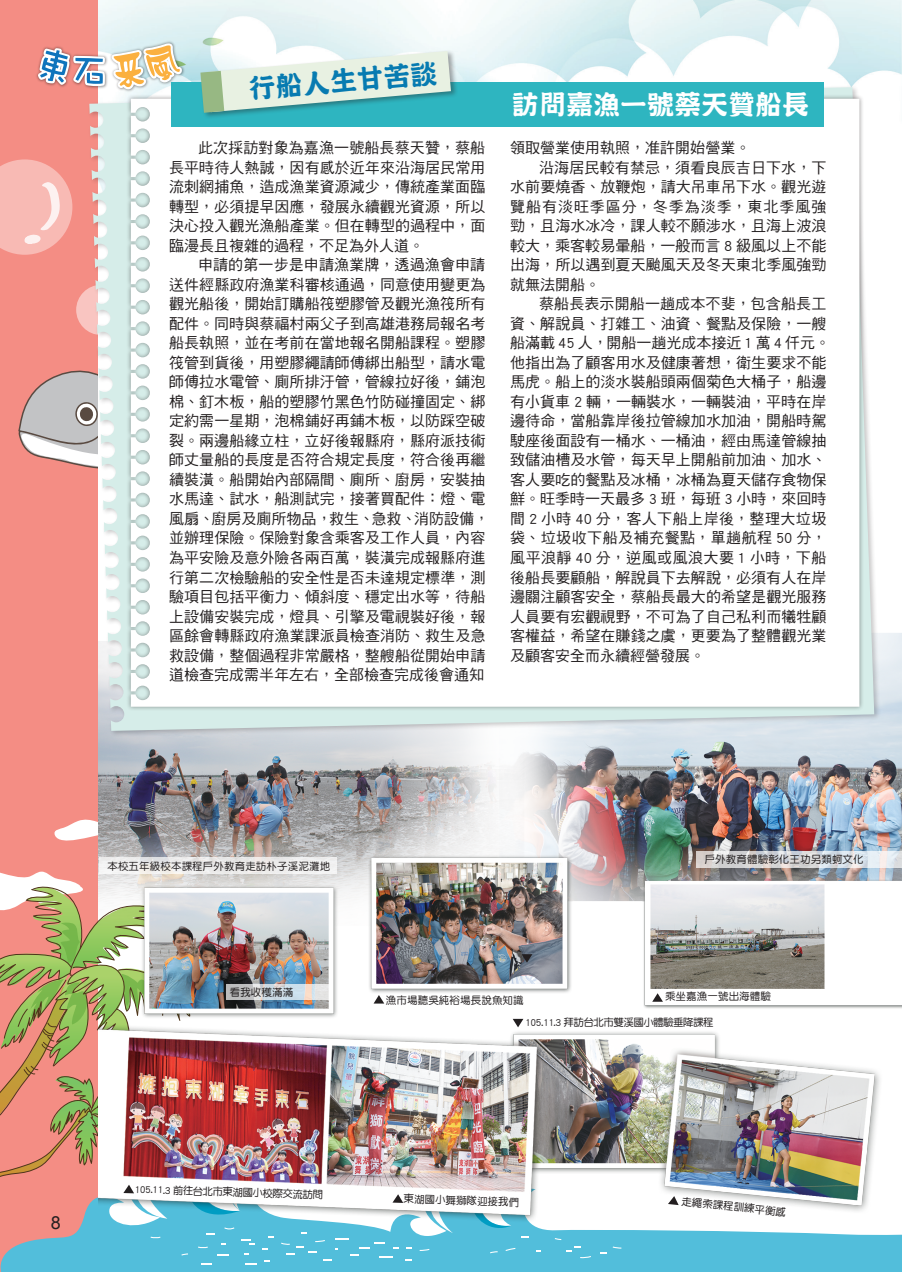
<style>
.page{position:relative;width:902px;height:1272px;background:#fff}
.page>*{position:absolute;margin:0;border:0;box-sizing:border-box;transform-origin:0 0}
.t1{font:27px "DF Bang Shu Std W8";color:#fff}
.t2{font:27px "DF Bang Shu Std W8";color:#077bb1}
.t3{font:18px "Arial";color:#231f20}
.t4{font:15px/19.5px "DF Hei Std W5";letter-spacing:.005em;color:#231f20;text-align:justify}
.t5{font:10.5px "DF Yuan Std W5";letter-spacing:.01em;color:#231f20}
.t6{font:10.5px "DF Yuan Std W5";letter-spacing:-.05em;color:#231f20}
</style>
<div class="page">
<div style="left:0;top:0;width:98px;height:1271px;background:#f48d84"></div>
<svg style="left:54px;top:816px;width:45px;height:37px"></svg>
<img style="left:36px;top:45px;width:63px;height:42px">
<svg style="left:76px;top:285px;width:50px;height:50px"></svg>
<svg style="left:0;top:159px;width:72px;height:96px"></svg>
<svg style="left:18px;top:370px;width:69px;height:97px"></svg>
<svg style="left:38px;top:48px;width:61px;height:38px"></svg>
<img style="left:99px;top:0;width:802px;height:1271px">
<div style="left:87px;top:85px;width:794px;height:652px;background:#231f20;opacity:.24"></div>
<svg style="left:89px;top:87px;width:785px;height:644px;fill:#d6ede9"></svg>
<div style="left:126px;top:94px;width:738px;height:617px;background:#231f20;opacity:.44"></div>
<svg style="left:131px;top:99px;width:728px;height:607px"></svg>
<div style="left:171px;top:82px;width:652px;height:44px;background:#2eb5c0"></div>
<svg style="left:901px;top:832px;width:1px;height:18px"></svg>
<div style="left:200px;top:49px;width:258px;height:70px;background:#231f20;opacity:.4"></div>
<svg style="left:200px;top:51px;width:251px;height:62px"></svg>
<div style="left:99px;top:857px;width:237px;height:16px;background:linear-gradient(to right,#eaeaea,#eeedec)"></div>
<svg style="left:696px;top:851px;width:205px;height:16px;background:#dadbde"></svg>
<svg style="left:274px;top:984px;width:58px;height:16px"></svg>
<svg style="left:512px;top:1018px;width:11px;height:9px"></svg>
<svg style="left:652px;top:993px;width:11px;height:8px"></svg>
<svg style="left:521px;top:954px;width:11px;height:8px"></svg>
<svg style="left:373px;top:995px;width:11px;height:8px"></svg>
<svg style="left:668px;top:1195px;width:10px;height:9px"></svg>
<img style="left:0;top:866px;width:274px;height:398px">
<svg style="left:392px;top:1194px;width:11px;height:8px"></svg>
<p class="t2" style="left:247px;top:74px;width:190px;rotate:-5deg">行船人生甘苦談</p>
<p class="t4" style="left:169px;top:138px;width:318px;text-indent:29px">此次採訪對象為嘉漁一號船長蔡天贊，蔡船長平時待人熱誠，因有感於近年來沿海居民常用流刺網捕魚，造成漁業資源減少，傳統產業面臨轉型，必須提早因應，發展永續觀光資源，所以決心投入觀光漁船產業。但在轉型的過程中，面臨漫長且複雜的過程，不足為外人道。</p>
<p class="t4" style="left:169px;top:255px;width:321px;text-align:left;text-indent:29px">申請的第一步是申請漁業牌，透過漁會申請送件經縣政府漁業科審核通過，同意使用變更為觀光船後，開始訂購船筏塑膠管及觀光漁筏所有配件。同時與蔡福村兩父子到高雄港務局報名考船長執照，並在考前在當地報名開船課程。塑膠筏管到貨後，用塑膠繩請師傅綁出船型，請水電師傅拉水電管、廁所排汙管，管線拉好後，鋪泡棉、釘木板，船的塑膠竹黑色竹防碰撞固定、綁定約需一星期，泡棉鋪好再鋪木板，以防踩空破裂。兩邊船緣立柱，立好後報縣府，縣府派技術師丈量船的長度是否符合規定長度，符合後再繼續裝潢。船開始內部隔間、廁所、廚房，安裝抽水馬達、試水，船測試完，接著買配件：燈、電風扇、廚房及廁所物品，救生、急救、消防設備，並辦理保險。保險對象含乘客及工作人員，內容為平安險及意外險各兩百萬，裝潢完成報縣府進行第二次檢驗船的安全性是否未達規定標準，測驗項目包括平衡力、傾斜度、穩定出水等，待船上設備安裝完成，燈具、引擎及電視裝好後，報區餘會轉縣政府漁業課派員檢查消防、救生及急救設備，整個過程非常嚴格，整艘船從開始申請道檢查完成需半年左右，全部檢查完成後會通知</p>
<p class="t1" style="left:512px;top:89px;width:299px">訪問嘉漁一號蔡天贊船長</p>
<p class="t4" style="left:510px;top:138px;width:241px">領取營業使用執照，准許開始營業。</p>
<p class="t4" style="left:510px;top:157px;width:318px;text-indent:29px">沿海居民較有禁忌，須看良辰吉日下水，下水前要燒香、放鞭炮，請大吊車吊下水。觀光遊覽船有淡旺季區分，冬季為淡季，東北季風強勁，且海水冰冷，課人較不願涉水，且海上波浪較大，乘客較易暈船，一般而言 8 級風以上不能出海，所以遇到夏天颱風天及冬天東北季風強勁就無法開船。</p>
<p class="t4" style="left:510px;top:294px;width:321px;text-align:left;text-indent:29px">蔡船長表示開船一趟成本不斐，包含船長工資、解說員、打雜工、油資、餐點及保險，一艘船滿載 45 人，開船一趟光成本接近 1 萬 4 仟元。他指出為了顧客用水及健康著想，衛生要求不能馬虎。船上的淡水裝船頭兩個菊色大桶子，船邊有小貨車 2 輛，一輛裝水，一輛裝油，平時在岸邊待命，當船靠岸後拉管線加水加油，開船時駕駛座後面設有一桶水、一桶油，經由馬達管線抽致儲油槽及水管，每天早上開船前加油、加水、客人要吃的餐點及冰桶，冰桶為夏天儲存食物保鮮。旺季時一天最多 3 班，每班 3 小時，來回時間 2 小時 40 分，客人下船上岸後，整理大垃圾袋、垃圾收下船及補充餐點，單趟航程 50 分，風平浪靜 40 分，逆風或風浪大要 1 小時，下船後船長要顧船，解說員下去解說，必須有人在岸邊關注顧客安全，蔡船長最大的希望是觀光服務人員要有宏觀視野，不可為了自己私利而犧牲顧客權益，希望在賺錢之虞，更要為了整體觀光業及顧客安全而永續經營發展。</p>
<p class="t5" style="left:107px;top:860px;width:224px">本校五年級校本課程戶外教育走訪朴子溪泥灘地</p>
<p class="t5" style="left:230px;top:986px;width:65px">看我收穫滿滿</p>
<p class="t5" style="left:704px;top:854px;width:160px">戶外教育體驗彰化王功另類蚵文化</p>
<p class="t5" style="left:386px;top:994px;width:139px">漁市場聽吳純裕場長說魚知識</p>
<p class="t5" style="left:665px;top:991px;width:107px">乘坐嘉漁一號出海體驗</p>
<p class="t6" style="left:525px;top:1016px;width:190px">105.11.3 拜訪台北市雙溪國小體驗垂降課程</p>
<p class="t3" style="left:51px;top:1210px;width:12px">8</p>
<p class="t5" style="left:135px;top:1182px;width:190px;rotate:2deg">105.11.3 前往台北市東湖國小校際交流訪問</p>
<p class="t5" style="left:404px;top:1192px;width:117px;rotate:2deg">東湖國小舞獅隊迎接我們</p>
<p class="t5" style="left:682px;top:1195px;width:107px;rotate:6deg">走繩索課程訓練平衡感</p>
</div>
